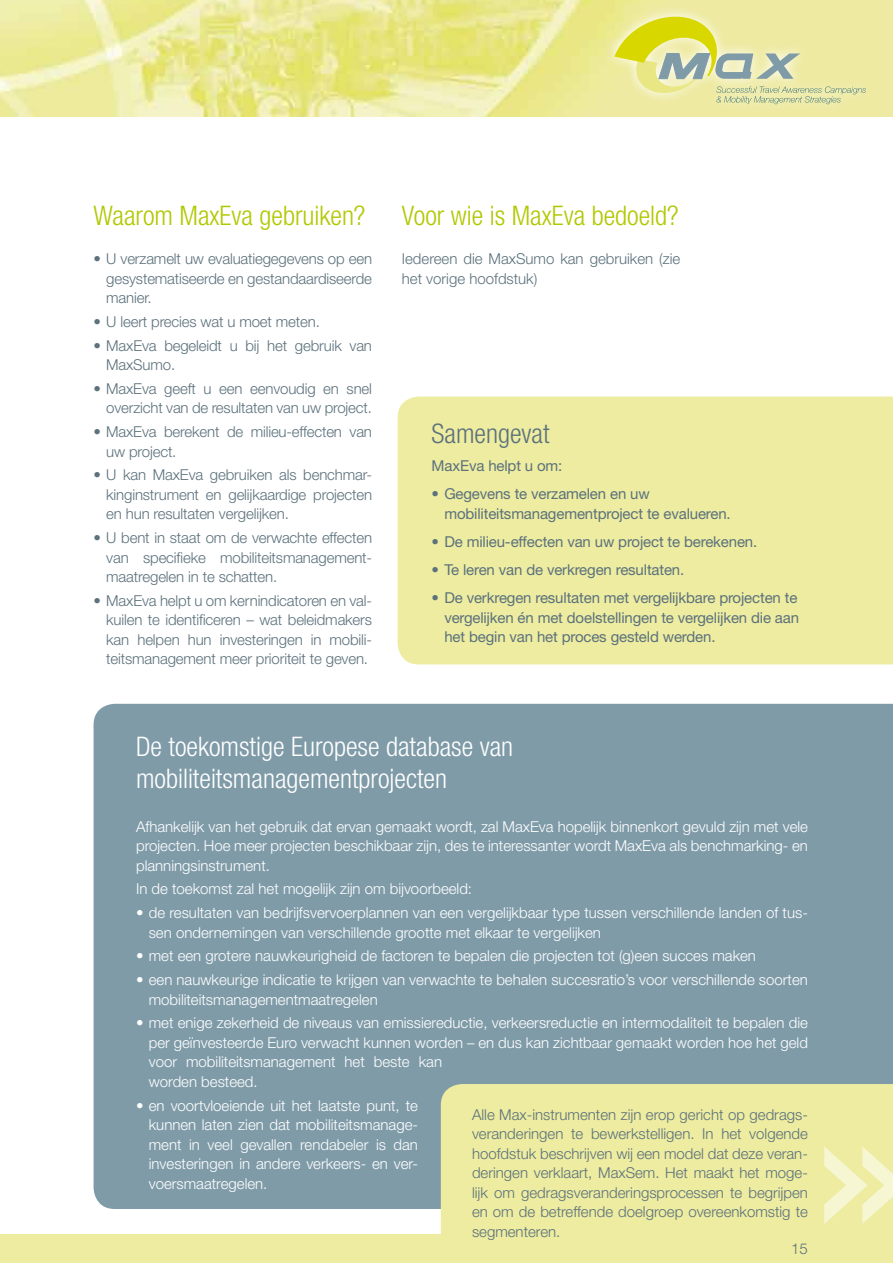
<style>
.page{position:relative;width:893px;height:1263px;background:#fff}
.page>*{position:absolute;margin:0;border:0;box-sizing:border-box;transform-origin:0 0}
.t1{font:300 condensed 27px/32.4px "Helvetica Neue LT Pro";color:#fff}
.t2{font:300 condensed 27px "Helvetica Neue LT Pro";color:#b1c800}
.t3{font:300 condensed 27px "Helvetica Neue LT Pro";color:#5c717c}
.t4{font:300 15px/19.5px "Helvetica Neue LT Pro";color:#fff}
.t5{font:300 15px/19.5px "Helvetica Neue LT Pro";letter-spacing:-.01em;color:#5c717c;text-align:justify}
.t6{font:15px/19.5px "Helvetica Neue LT Pro";letter-spacing:-.01em;color:#5c717c}
</style>
<div class="page">
<img style="left:0;top:0;width:893px;height:116px">
<svg style="left:602px;top:4px;width:272px;height:110px;background:#ede99f"></svg>
<svg style="left:614px;top:10px;width:252px;height:94px;background:#e0e196"></svg>
<div style="left:0;top:1234px;width:893px;height:29px;background:#edeca1"></div>
<div style="left:94px;top:704px;width:799px;height:505px;background:#7f9ba8"></div>
<div style="left:398px;top:396px;width:495px;height:268px;background:#edeca1"></div>
<div style="left:441px;top:1084px;width:452px;height:150px;background:#edeca1"></div>
<svg style="left:824px;top:1146px;width:69px;height:78px;background:#f0f0b7"></svg>
<h1 class="t2" style="left:94px;top:200px;width:273px">Waarom MaxEva gebruiken?</h1>
<p class="t5" style="left:106px;top:249px;width:267px;text-indent:-13px">• U verzamelt uw evaluatiegegevens op een gesystematiseerde en gestandaardiseerde manier.</p>
<p class="t5" style="left:94px;top:311px;width:228px">• U leert precies wat u moet meten.</p>
<p class="t5" style="left:106px;top:335px;width:267px;text-indent:-13px">• MaxEva begeleidt u bij het gebruik van<br>MaxSumo.</p>
<p class="t5" style="left:93px;top:378px;width:280px;text-align:right">• MaxEva geeft u een eenvoudig en snel overzicht van de resultaten van uw project.</p>
<p class="t5" style="left:106px;top:422px;width:267px;text-indent:-13px">• MaxEva berekent de milieu-effecten van uw project.</p>
<p class="t5" style="left:106px;top:465px;width:267px;text-indent:-13px">• U kan MaxEva gebruiken als benchmar&shy;kinginstrument en gelijkaardige projecten en hun resultaten vergelijken.</p>
<p class="t5" style="left:106px;top:528px;width:267px;text-indent:-13px">• U bent in staat om de verwachte effecten van specifieke mobiliteitsmanagement&shy;maatregelen in te schatten.</p>
<p class="t5" style="left:106px;top:590px;width:267px;text-indent:-13px">• MaxEva helpt u om kernindicatoren en val&shy;kuilen te identificeren – wat beleidmakers kan helpen hun investeringen in mobili&shy;teitsmanagement meer prioriteit te geven.</p>
<h1 class="t2" style="left:402px;top:200px;width:278px">Voor wie is MaxEva bedoeld?</h1>
<p class="t5" style="left:402px;top:249px;width:280px">Iedereen die MaxSumo kan gebruiken (zie het vorige hoofdstuk)</p>
<h1 class="t3" style="left:432px;top:418px;width:120px">Samengevat</h1>
<p class="t6" style="left:432px;top:456px;width:132px">MaxEva helpt u om:</p>
<p class="t6" style="left:444px;top:484px;width:288px;text-indent:-13px">• Gegevens te verzamelen en uw mobiliteitsmanagementproject te evalueren.</p>
<p class="t6" style="left:432px;top:532px;width:327px">• De milieu-effecten van uw project te berekenen.</p>
<p class="t6" style="left:432px;top:560px;width:254px">• Te leren van de verkregen resultaten.</p>
<p class="t6" style="left:444px;top:588px;width:356px;text-align:justify;text-indent:-13px">• De verkregen resultaten met vergelijkbare projecten te vergelijken én met doelstellingen te vergelijken die aan het begin van het proces gesteld werden.</p>
<h1 class="t1" style="left:136px;top:730px;width:379px">De toekomstige Europese database van mobiliteitsmanagementprojecten</h1>
<p class="t4" style="left:136px;top:816px;width:673px;text-align:justify">Afhankelijk van het gebruik dat ervan gemaakt wordt, zal MaxEva hopelijk binnenkort gevuld zijn met vele projecten. Hoe meer projecten beschikbaar zijn, des te interessanter wordt MaxEva als benchmarking- en planningsinstrument.</p>
<p class="t4" style="left:136px;top:879px;width:338px">In de toekomst zal het mogelijk zijn om bijvoorbeeld:</p>
<p class="t4" style="left:149px;top:903px;width:661px;text-indent:-13px">• de resultaten van bedrijfsvervoerplannen van een vergelijkbaar type tussen verschillende landen of tus&shy;sen ondernemingen van verschillende grootte met elkaar te vergelijken</p>
<p class="t4" style="left:136px;top:946px;width:621px">• met een grotere nauwkeurigheid de factoren te bepalen die projecten tot (g)een succes maken</p>
<p class="t4" style="left:149px;top:970px;width:661px;text-indent:-13px">• een nauwkeurige indicatie te krijgen van verwachte te behalen succesratio’s voor verschillende soorten mobiliteitsmanagementmaatregelen</p>
<p class="t4" style="left:149px;top:1013px;width:661px;text-indent:-13px">• met enige zekerheid de niveaus van emissiereductie, verkeersreductie en intermodaliteit te bepalen die per geïnvesteerde Euro verwacht kunnen worden – en dus kan zichtbaar gemaakt worden hoe het geld voor mobiliteitsmanagement het beste kan<br>worden besteed.</p>
<p class="t4" style="left:149px;top:1095px;width:271px;text-align:justify;text-indent:-13px">• en voortvloeiende uit het laatste punt, te kunnen laten zien dat mobiliteitsmanage&shy;ment in veel gevallen rendabeler is dan investeringen in andere verkeers- en ver&shy;voersmaatregelen.</p>
<p class="t5" style="left:472px;top:1104px;width:337px">Alle Max-instrumenten zijn erop gericht op gedrags&shy;veranderingen te bewerkstelligen. In het volgende hoofdstuk beschrijven wij een model dat deze veran&shy;deringen verklaart, MaxSem. Het maakt het moge&shy;lijk om gedragsveranderingsprocessen te begrijpen en om de betreffende doelgroep overeenkomstig te segmenteren.</p>
<p class="t5" style="left:791px;top:1238px;width:18px">15</p>
</div>
